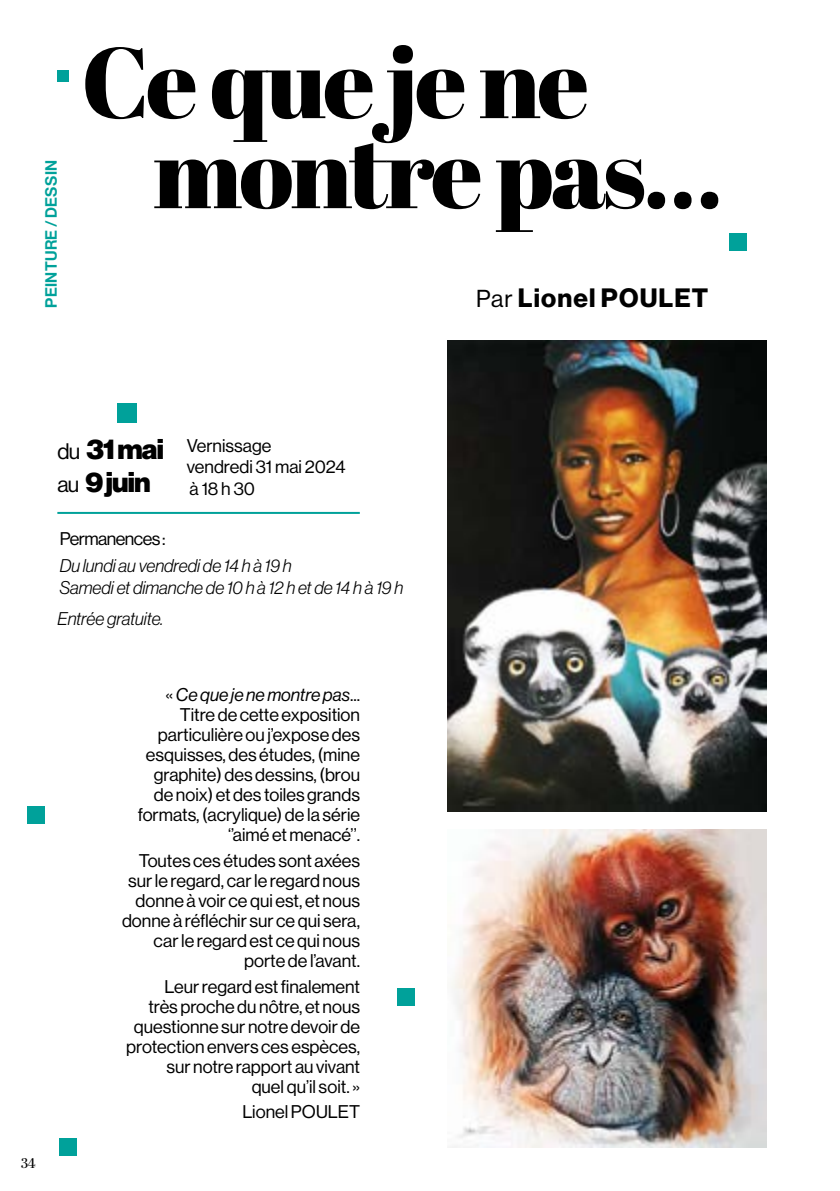
<style>
.page{position:relative;width:840px;height:1191px;background:#fff}
.page>*{position:absolute;margin:0;border:0;box-sizing:border-box;transform-origin:0 0}
.t1{font:100px/90px "Abril Fatface";letter-spacing:-.03em;color:#000}
.t2{font:28px/33.6px "N Haas Grotesk DS Pro 95 Blk";letter-spacing:-.03em;color:#000}
.t3{font:26px "N Haas Grotesk DS Pro 75 Bd";letter-spacing:.04em;color:#000}
.t4{font:18px/20px "N Haas Grotesk DS Pro 55 Rg";color:#000;text-align:right}
.t5{font:18px/21.6px "N Haas Grotesk DS Pro 46 Lt It";color:#000}
.t6{font:18px "N Haas Grotesk DS Pro 56 It";color:#000}
.t7{font:18px "N Haas Grotesk DS Pro 55 Rg";letter-spacing:-.03em;color:#000}
.t8{font:16px "N Haas Grotesk DS Pro 65 Md";letter-spacing:.015em;color:#00a19a}
.t9{font:14px "Abril Display";color:#000}
.s1{font-family:"N Haas Grotesk DS Pro 55 Rg";font-size:24px}
.s2{font-family:"N Haas Grotesk DS Pro 55 Rg";font-size:22px}
.s3{font-family:"N Haas Grotesk DS Pro 55 Rg"}
</style>
<div class="page">
<hr style="left:57px;top:512px;width:302px;height:2px;background:#00a19a">
<div style="left:57px;top:70px;width:12px;height:12px;background:#00a19a"></div>
<div style="left:728px;top:234px;width:17px;height:17px;background:#00a19a"></div>
<div style="left:117px;top:403px;width:20px;height:20px;background:#00a19a"></div>
<div style="left:397px;top:988px;width:17px;height:17px;background:#00a19a"></div>
<div style="left:27px;top:806px;width:18px;height:17px;background:#00a19a"></div>
<div style="left:60px;top:1138px;width:17px;height:17px;background:#00a19a"></div>
<img style="left:447px;top:341px;width:319px;height:470px">
<img style="left:450px;top:829px;width:316px;height:319px">
<p class="t8" style="left:42px;top:307px;width:149px;rotate:-90deg">PEINTURE / DESSIN</p>
<h1 class="t1" style="left:153px;top:35px;width:570px;text-indent:-72px">Ce que je ne montre pas…</h1>
<h3 class="t3" style="left:476px;top:282px;width:233px"><span class="s1">Par</span> Lionel POULET</h3>
<h2 class="t2" style="left:57px;top:432px;width:108px"><span class="s2">du</span> 31 mai <span class="s2">au</span> 9 juin</h2>
<p class="t4" style="left:187px;top:434px;width:160px;line-height:21.6px;text-align:left">Vernissage<br>vendredi 31 mai 2024 à 18 h 30</p>
<p class="t7" style="left:60px;top:528px;width:107px">Permanences :</p>
<p class="t5" style="left:60px;top:555px;width:345px">Du lundi au vendredi de 14 h à 19 h<br>Samedi et dimanche de 10 h à 12 h et de 14 h à 19 h</p>
<p class="t5" style="left:57px;top:607px;width:107px">Entrée gratuite.</p>
<p class="t9" style="left:21px;top:1153px;width:16px">34</p>
<p class="t6" style="left:165px;top:684px;width:196px"><span class="s3">«</span> Ce que je ne montre pas<span class="s3">...</span></p>
<p class="t4" style="left:138px;top:705px;width:224px">Titre de cette exposition particulière ou j’expose des esquisses, des études, (mine graphite) des dessins, (brou de noix) et des toiles grands formats, (acrylique) de la série ‘’aimé et menacé’’.</p>
<p class="t4" style="left:122px;top:850px;width:239px">Toutes ces études sont axées sur le regard, car le regard nous donne à voir ce qui est, et nous donne à réfléchir sur ce qui sera, car le regard est ce qui nous porte de l’avant.</p>
<p class="t4" style="left:126px;top:976px;width:235px">Leur regard est finalement<br>très proche du nôtre, et nous questionne sur notre devoir de protection envers ces espèces, sur notre rapport au vivant<br>quel qu’il soit. »</p>
<p class="t4" style="left:242px;top:1102px;width:119px">Lionel POULET</p>
</div>
